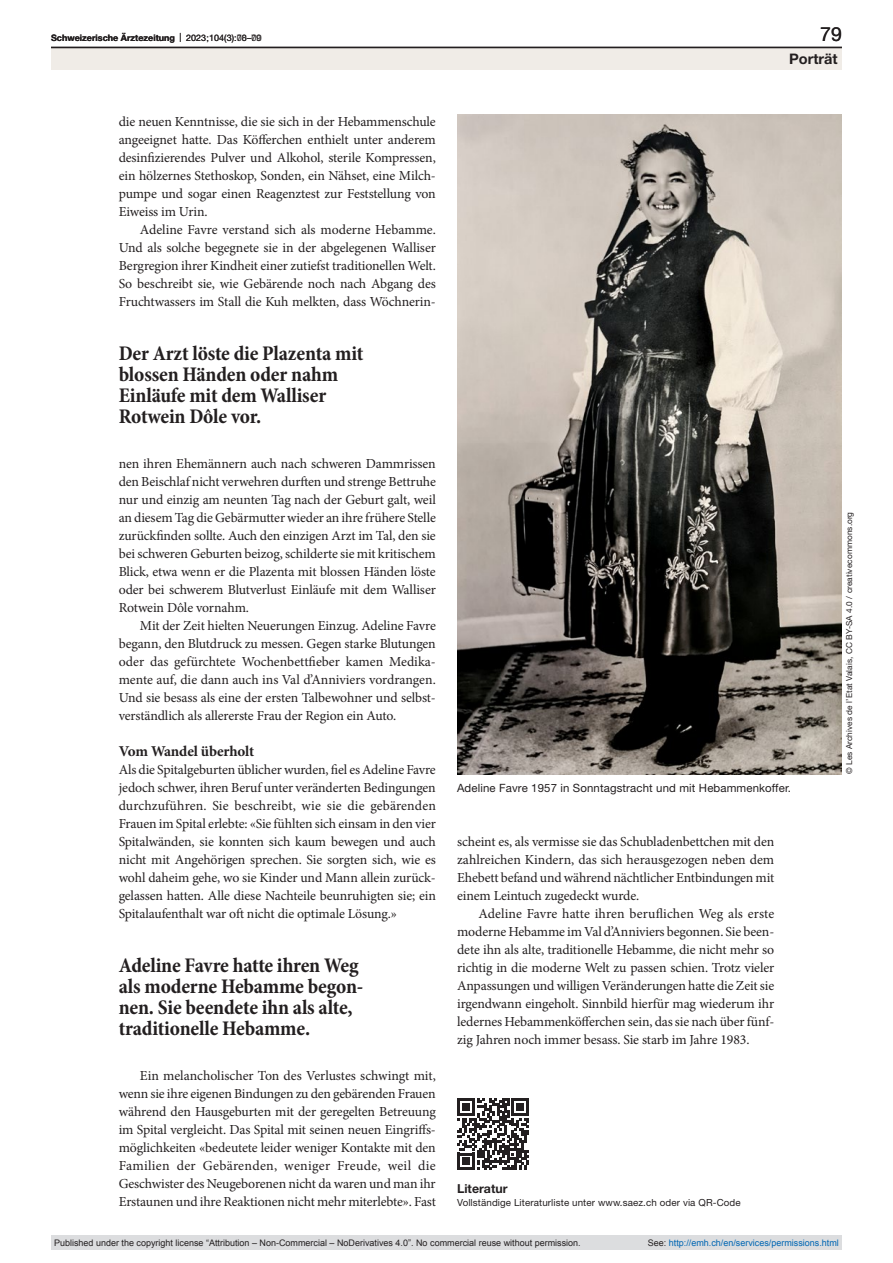
<style>
.page{position:relative;width:893px;height:1263px;background:#fff}
.page>*{position:absolute;margin:0;border:0;box-sizing:border-box;transform-origin:0 0}
.quote{font:700 condensed 21px/21px "Minion Pro";letter-spacing:-.01em;color:#231f20}
.t1{font:19.5px "Helvetica Neue LT Pro";color:#231f20}
.head2{font:700 15px "Minion Pro";letter-spacing:-.015em;color:#231f20}
.t2{font:700 14.55px "Helvetica Neue LT Pro";color:#231f20}
.paragraph-indent{font:13.8px/18px "Minion Pro";letter-spacing:-.01em;color:#231f20;text-align:justify}
.paragraph{font:13.8px/18px "Minion Pro";letter-spacing:-.01em;color:#231f20;text-align:justify}
.online-ref-head{font:700 12.3px "Helvetica Neue LT Pro";color:#231f20}
.figure-caption{font:11.4px "Helvetica Neue LT Pro";letter-spacing:.01em;color:#231f20}
.online-ref{font:9.75px "Helvetica Neue LT Pro";letter-spacing:.01em;color:#231f20}
.t3{font:9px "Arial";color:#231f20}
.t4{font:9px "Arial";color:#0066b3}
.t5{font:700 9px "Helvetica Neue LT Pro";color:#231f20}
.t6{font:9px "Helvetica Neue LT Pro";color:#231f20}
.credits{font:8.25px "Helvetica Neue LT Pro";letter-spacing:.01em;color:#231f20}
.s1{font-weight:400}
.s2{color:#231f20}
</style>
<div class="page">
<svg style="left:457px;top:1098px;width:72px;height:72px"></svg>
<img style="left:457px;top:115px;width:385px;height:659px">
<div style="left:51px;top:48px;width:791px;height:22px;background:#f0ece7"></div>
<hr style="left:51px;top:47px;width:791px;height:1px;background:#231f20">
<div style="left:51px;top:1235px;width:791px;height:15px;background:#dcdddf"></div>
<p class="t5" style="left:51px;top:32px;width:212px">Schweizerische Ärztezeitung <span class="s1">| 2023;104(3):00–00</span></p>
<h2 class="t1" style="left:820px;top:22px;width:23px">79</h2>
<p class="t6" style="left:237px;top:32px;width:26px">78 79</p>
<p class="paragraph" style="left:119px;top:113px;width:319px">die neuen Kenntnisse, die sie sich in der Hebammenschule angeeignet hatte. Das Köfferchen enthielt unter anderem desinfizierendes Pulver und Alkohol, sterile Kompressen, ein hölzernes Stethoskop, Sonden, ein Nähset, eine Milch&shy;pumpe und sogar einen Reagenztest zur Feststellung von Eiweiss im Urin.</p>
<p class="paragraph-indent" style="left:119px;top:221px;width:319px;text-indent:21px">Adeline Favre verstand sich als moderne Hebamme.<br>Und als solche begegnete sie in der abgelegenen Walliser Bergregion ihrer Kindheit einer zutiefst traditionellen Welt.<br>So beschreibt sie, wie Gebärende noch nach Abgang des Fruchtwassers im Stall die Kuh melkten, dass Wöchnerin-</p>
<p class="quote" style="left:119px;top:344px;width:246px">Der Arzt löste die Plazenta mit blossen Händen oder nahm<br>Einläufe mit dem Walliser<br>Rotwein Dôle vor.</p>
<p class="paragraph-indent" style="left:119px;top:455px;width:319px">nen ihren Ehemännern auch nach schweren Dammrissen den Beischlaf nicht verwehren durften und strenge Bettruhe nur und einzig am neunten Tag nach der Geburt galt, weil an diesem Tag die Gebärmutter wieder an ihre frühere Stelle zurückfinden sollte. Auch den einzigen Arzt im Tal, den sie bei schweren Geburten beizog, schilderte sie mit kritischem Blick, etwa wenn er die Plazenta mit blossen Händen löste oder bei schwerem Blutverlust Einläufe mit dem Walliser Rotwein Dôle vornahm.</p>
<p class="paragraph-indent" style="left:119px;top:617px;width:319px;text-indent:21px">Mit der Zeit hielten Neuerungen Einzug. Adeline Favre begann, den Blutdruck zu messen. Gegen starke Blutungen oder das gefürchtete Wochenbettfieber kamen Medika&shy;mente auf, die dann auch ins Val d’Anniviers vordrangen.<br>Und sie besass als eine der ersten Talbewohner und selbst&shy;verständlich als allererste Frau der Region ein Auto.</p>
<p class="head2" style="left:119px;top:741px;width:137px">Vom Wandel überholt</p>
<p class="paragraph" style="left:119px;top:761px;width:319px">Als die Spitalgeburten üblicher wurden, fiel es Adeline Favre jedoch schwer, ihren Beruf unter veränderten Bedingungen durchzuführen. Sie beschreibt, wie sie die gebärenden Frauen im Spital erlebte: «Sie fühlten sich einsam in den vier Spitalwänden, sie konnten sich kaum bewegen und auch nicht mit Angehörigen sprechen. Sie sorgten sich, wie es wohl daheim gehe, wo sie Kinder und Mann allein zurück&shy;gelassen hatten. Alle diese Nachteile beunruhigten sie; ein Spitalaufenthalt war oft nicht die optimale Lösung.»</p>
<p class="quote" style="left:119px;top:956px;width:246px">Adeline Favre hatte ihren Weg als moderne Hebamme begon&shy;nen. Sie beendete ihn als alte, traditionelle Hebamme.</p>
<p class="paragraph-indent" style="left:119px;top:1067px;width:319px;text-indent:21px">Ein melancholischer Ton des Verlustes schwingt mit, wenn sie ihre eigenen Bindungen zu den gebärenden Frauen während den Hausgeburten mit der geregelten Betreuung im Spital vergleicht. Das Spital mit seinen neuen Eingriffs&shy;möglichkeiten «bedeutete leider weniger Kontakte mit den Familien der Gebärenden, weniger Freude, weil die Geschwister des Neugeborenen nicht da waren und man ihr Erstaunen und ihre Reaktionen nicht mehr miterlebte». Fast</p>
<p class="t2" style="left:789px;top:49px;width:50px">Porträt</p>
<p class="figure-caption" style="left:457px;top:781px;width:335px">Adeline Favre 1957 in Sonntagstracht und mit Hebammenkoffer.</p>
<p class="paragraph-indent" style="left:457px;top:833px;width:319px">scheint es, als vermisse sie das Schubladenbettchen mit den zahlreichen Kindern, das sich herausgezogen neben dem Ehebett befand und während nächtlicher Entbindungen mit einem Leintuch zugedeckt wurde.</p>
<p class="paragraph-indent" style="left:457px;top:905px;width:319px;text-indent:21px">Adeline Favre hatte ihren beruflichen Weg als erste moderne Hebamme im Val d’Anniviers begonnen. Sie been&shy;dete ihn als alte, traditionelle Hebamme, die nicht mehr so richtig in die moderne Welt zu passen schien. Trotz vieler Anpassungen und willigen Veränderungen hatte die Zeit sie irgendwann eingeholt. Sinnbild hierfür mag wiederum ihr ledernes Hebammenköfferchen sein, das sie nach über fünf&shy;zig Jahren noch immer besass. Sie starb im Jahre 1983.</p>
<p class="online-ref-head" style="left:457px;top:1180px;width:52px">Literatur</p>
<p class="online-ref" style="left:457px;top:1197px;width:285px">Vollständige Literaturliste unter www.saez.ch oder via QR-Code</p>
<p class="credits" style="left:844px;top:774px;width:264px;rotate:-90deg">© Les Archives de l’Etat Valais, CC BY-SA 4.0 / creativecommons.org</p>
<p class="t3" style="left:54px;top:1237px;width:528px">Published under the copyright license “Attribution – Non-Commercial – NoDerivatives 4.0”. No commercial reuse without permission.</p>
<p class="t4" style="left:648px;top:1237px;width:193px"><span class="s2">See:</span> http://emh.ch/en/services/permissions.html</p>
</div>
